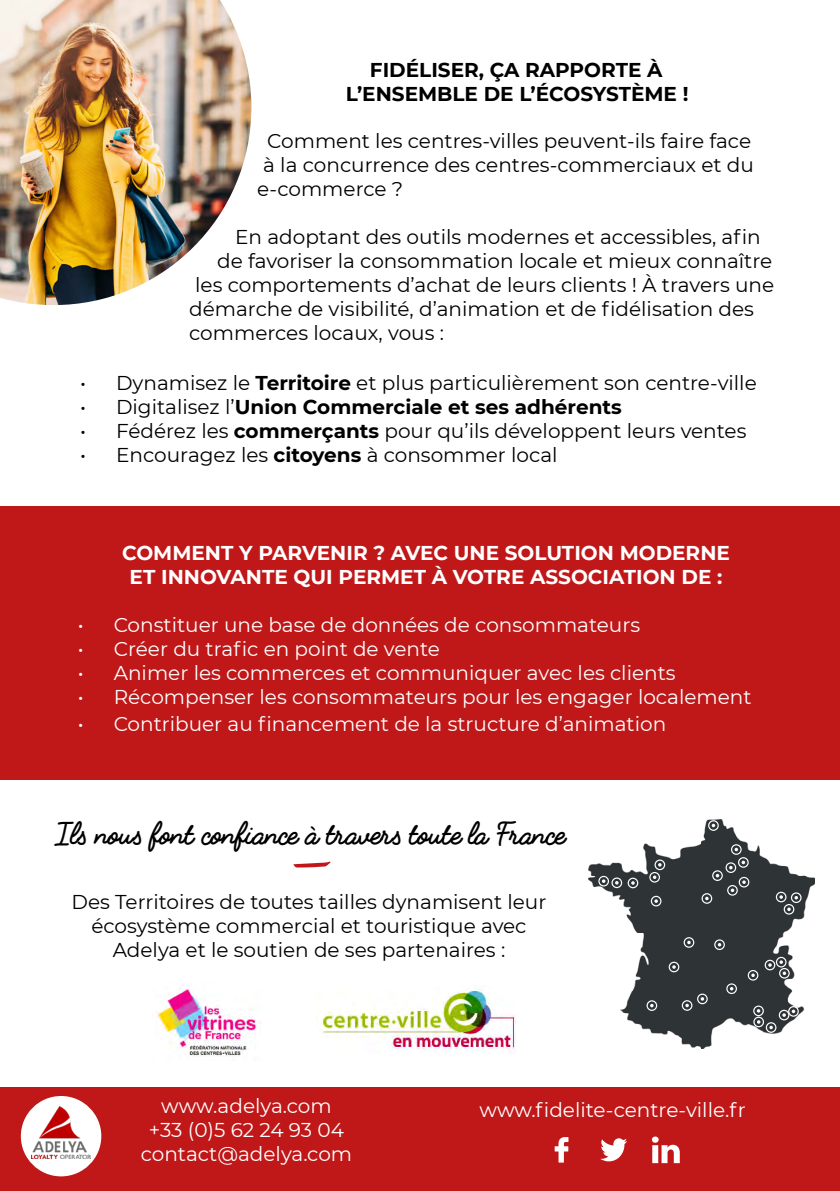
<style>
.page{position:relative;width:840px;height:1191px;background:#fff}
.page>*{position:absolute;margin:0;border:0;box-sizing:border-box;transform-origin:0 0}
.t1{font:700 30px "Fabfelt Script";letter-spacing:-.01em;color:#000}
.t2{font:20px/24px "Montserrat";color:#000;text-align:center}
.t3{font:20px/24px "Montserrat";color:#fff;text-align:center}
.t4{font:700 20px/24px "Montserrat";color:#000;text-align:center}
.t5{font:700 20px/24px "Montserrat";color:#fff;text-align:center}
.s1{font-weight:700}
.s2{font-weight:400}
</style>
<div class="page">
<div style="left:0;top:506px;width:839px;height:274px;background:#c01819"></div>
<img style="left:0;top:0;width:251px;height:305px">
<svg style="left:293px;top:861px;width:37px;height:7px"></svg>
<img style="left:588px;top:819px;width:225px;height:229px">
<svg style="left:646px;top:1000px;width:10px;height:11px"></svg>
<svg style="left:681px;top:993px;width:26px;height:17px"></svg>
<svg style="left:747px;top:970px;width:11px;height:10px"></svg>
<svg style="left:668px;top:961px;width:11px;height:11px"></svg>
<svg style="left:775px;top:891px;width:26px;height:23px"></svg>
<svg style="left:707px;top:820px;width:11px;height:11px"></svg>
<svg style="left:649px;top:859px;width:15px;height:23px"></svg>
<svg style="left:627px;top:877px;width:11px;height:11px"></svg>
<svg style="left:650px;top:895px;width:11px;height:11px"></svg>
<svg style="left:701px;top:844px;width:48px;height:59px;background:#454a4c"></svg>
<svg style="left:726px;top:983px;width:10px;height:11px"></svg>
<svg style="left:713px;top:939px;width:11px;height:11px"></svg>
<svg style="left:683px;top:937px;width:11px;height:10px"></svg>
<svg style="left:764px;top:956px;width:25px;height:22px"></svg>
<svg style="left:752px;top:1005px;width:46px;height:27px"></svg>
<svg style="left:598px;top:876px;width:23px;height:12px"></svg>
<img style="left:156px;top:986px;width:104px;height:71px">
<img style="left:316px;top:988px;width:199px;height:65px">
<div style="left:0;top:1087px;width:839px;height:104px;background:#c01819"></div>
<div style="left:21px;top:1096px;width:80px;height:80px;background:#fff;border-radius:50%"></div>
<img style="left:31px;top:1106px;width:60px;height:52px">
<svg style="left:554px;top:1137px;width:14px;height:25px"></svg>
<svg style="left:600px;top:1138px;width:27px;height:23px"></svg>
<svg style="left:651px;top:1136px;width:28px;height:27px"></svg>
<p class="t4" style="left:346px;top:57px;width:344px">FIDÉLISER, ÇA RAPPORTE À<br>L’ENSEMBLE DE L’ÉCOSYSTÈME !</p>
<p class="t2" style="left:267px;top:128px;width:485px">Comment les centres-villes peuvent-ils faire face</p>
<p class="t2" style="left:263px;top:152px;width:492px">à la concurrence des centres-commerciaux et du</p>
<p class="t2" style="left:257px;top:176px;width:147px">e-commerce ?</p>
<p class="t2" style="left:235px;top:224px;width:526px">En adoptant des outils modernes et accessibles, afin</p>
<p class="t2" style="left:217px;top:248px;width:556px">de favoriser la consommation locale et mieux connaître</p>
<p class="t2" style="left:195px;top:272px;width:580px">les comportements d’achat de leurs clients ! À travers une</p>
<p class="t2" style="left:189px;top:296px;width:566px">démarche de visibilité, d’animation et de fidélisation des</p>
<p class="t2" style="left:189px;top:320px;width:256px">commerces locaux, vous :</p>
<p class="t2" style="left:80px;top:370px;width:678px">• Dynamisez le <span class="s1">Territoire</span> et plus particulièrement son centre-ville</p>
<p class="t4" style="left:80px;top:394px;width:543px"><span class="s2">• Digitalisez l’</span>Union Commerciale et ses adhérents</p>
<p class="t2" style="left:80px;top:418px;width:667px">• Fédérez les <span class="s1">commerçants</span> pour qu’ils développent leurs ventes</p>
<p class="t2" style="left:80px;top:442px;width:479px">• Encouragez les <span class="s1">citoyens</span> à consommer local</p>
<p class="t5" style="left:122px;top:540px;width:609px">COMMENT Y PARVENIR ? AVEC UNE SOLUTION MODERNE<br>ET INNOVANTE QUI PERMET À VOTRE ASSOCIATION DE :</p>
<p class="t3" style="left:78px;top:612px;width:563px">• Constituer une base de données de consommateurs</p>
<p class="t3" style="left:78px;top:636px;width:363px">• Créer du trafic en point de vente</p>
<p class="t3" style="left:78px;top:660px;width:599px">• Animer les commerces et communiquer avec les clients</p>
<p class="t3" style="left:78px;top:684px;width:675px">• Récompenser les consommateurs pour les engager localement</p>
<p class="t3" style="left:78px;top:711px;width:589px">• Contribuer au financement de la structure d’animation</p>
<h1 class="t1" style="left:56px;top:814px;width:510px">Ils nous font confiance à travers toute la France</h1>
<p class="t2" style="left:71px;top:889px;width:476px">Des Territoires de toutes tailles dynamisent leur écosystème commercial et touristique avec<br>Adelya et le soutien de ses partenaires :</p>
<p class="t3" style="left:141px;top:1093px;width:213px">www.adelya.com<br>+33 (0)5 62 24 93 04 contact@adelya.com</p>
<p class="t3" style="left:479px;top:1097px;width:267px">www.fidelite-centre-ville.fr</p>
</div>
